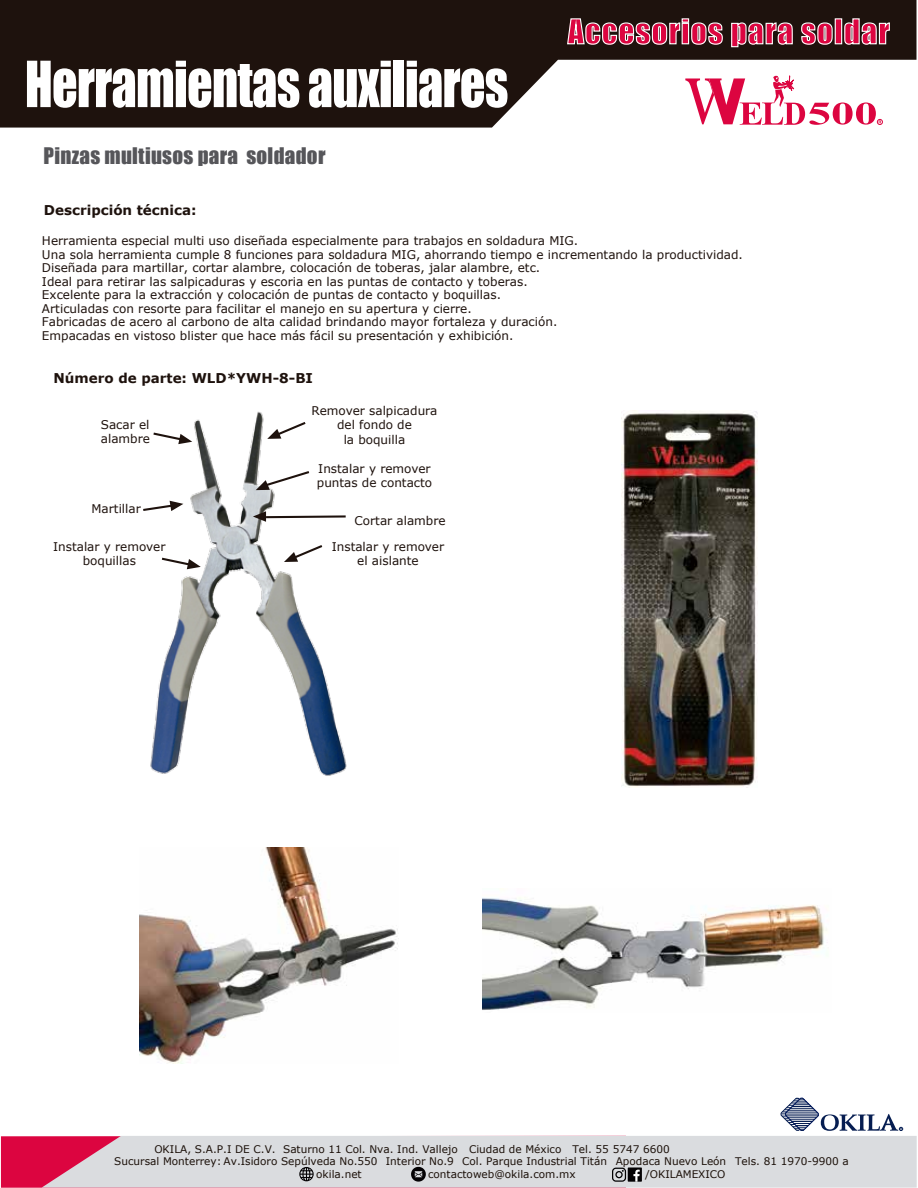
<style>
.page{position:relative;width:918px;height:1188px;background:#fff}
.page>*{position:absolute;margin:0;border:0;box-sizing:border-box;transform-origin:0 0}
.t1{font:58.65px "Impact";letter-spacing:-.015em;color:#fff;scale:.85 1}
.t2{font:31.5px "Impact";letter-spacing:.035em;color:#dc0540}
.t3{font:21px "Impact";letter-spacing:.015em;color:#56565a}
.t4{font:700 13.5px "Verdana";color:#1e120d}
.t5{font:12px/13.5px "Verdana";color:#1e120d}
.t6{font:10.5px/12px "Verdana";color:#1c110a}
</style>
<div class="page">
<svg style="left:780px;top:1097px;width:123px;height:34px"></svg>
<svg style="left:0;top:0;width:916px;height:128px;fill:#1e120d"></svg>
<svg style="left:566px;top:14px;width:158px;height:31px;background:#4c433f"></svg>
<svg style="left:731px;top:22px;width:62px;height:26px;background:#59504c"></svg>
<svg style="left:800px;top:22px;width:33px;height:23px"></svg>
<div style="left:835px;top:18px;width:7px;height:26px;border:1px solid #fff"></div>
<svg style="left:844px;top:18px;width:46px;height:27px"></svg>
<svg style="left:685px;top:70px;width:198px;height:55px"></svg>
<img style="left:150px;top:411px;width:197px;height:365px">
<img style="left:140px;top:848px;width:258px;height:216px">
<img style="left:483px;top:897px;width:345px;height:113px">
<img style="left:622px;top:411px;width:136px;height:376px">
<svg style="left:151px;top:431px;width:41px;height:13px"></svg>
<svg style="left:160px;top:556px;width:41px;height:13px"></svg>
<svg style="left:143px;top:501px;width:40px;height:11px"></svg>
<svg style="left:267px;top:420px;width:41px;height:19px"></svg>
<svg style="left:284px;top:543px;width:41px;height:19px"></svg>
<svg style="left:253px;top:511px;width:94px;height:11px"></svg>
<svg style="left:256px;top:469px;width:56px;height:21px"></svg>
<div style="left:626px;top:1136px;width:291px;height:52px;background:#dadcdf"></div>
<div style="left:628px;top:1168px;width:14px;height:14px;background:#040204"></div>
<svg style="left:633px;top:1170px;width:7px;height:12px"></svg>
<svg style="left:1px;top:1136px;width:625px;height:52px;background:#d8bdc7"></svg>
<h1 class="t1" style="left:25px;top:39px;width:570px">Herramientas auxiliares</h1>
<h3 class="t3" style="left:44px;top:139px;width:283px">Pinzas multiusos para soldador</h3>
<p class="t4" style="left:44px;top:202px;width:154px">Descripción técnica:</p>
<h2 class="t2" style="left:568px;top:7px;width:323px">Accesorios para soldar</h2>
<p class="t5" style="left:42px;top:234px;width:703px">Herramienta especial multi uso diseñada especialmente para trabajos en soldadura MIG.<br>Una sola herramienta cumple 8 funciones para soldadura MIG, ahorrando tiempo e incrementando la productividad.<br>Diseñada para martillar, cortar alambre, colocación de toberas, jalar alambre, etc.<br>Ideal para retirar las salpicaduras y escoria en las puntas de contacto y toberas.<br>Excelente para la extracción y colocación de puntas de contacto y boquillas.<br>Articuladas con resorte para facilitar el manejo en su apertura y cierre.<br>Fabricadas de acero al carbono de alta calidad brindando mayor fortaleza y duración.<br>Empacadas en vistoso blister que hace más fácil su presentación y exhibición.</p>
<p class="t4" style="left:53px;top:369px;width:261px">Número de parte: WLD*YWH-8-BI</p>
<p class="t5" style="left:101px;top:418px;width:51px;line-height:14.4px">Sacar el alambre</p>
<p class="t5" style="left:92px;top:502px;width:51px">Martillar</p>
<p class="t5" style="left:53px;top:540px;width:114px;line-height:14.4px;text-align:center">Instalar y remover boquillas</p>
<p class="t5" style="left:312px;top:403px;width:127px;line-height:14.4px;text-align:center">Remover salpicadura del fondo de<br>la boquilla</p>
<p class="t5" style="left:317px;top:462px;width:117px;line-height:14.4px">Instalar y remover puntas de contacto</p>
<p class="t5" style="left:355px;top:514px;width:93px">Cortar alambre</p>
<p class="t5" style="left:332px;top:540px;width:114px;line-height:14.4px;text-align:center">Instalar y remover el aislante</p>
<p class="t6" style="left:114px;top:1143px;width:736px;text-indent:40px">OKILA, S.A.P.I DE C.V. Saturno 11 Col. Nva. Ind. Vallejo Ciudad de México Tel. 55 5747 6600<br>Sucursal Monterrey: Av.Isidoro Sepúlveda No.550 Interior No.9 Col. Parque Industrial Titán Apodaca Nuevo León Tels. 81 1970-9900 a</p>
<p class="t6" style="left:316px;top:1169px;width:47px">okila.net</p>
<p class="t6" style="left:428px;top:1169px;width:149px">contactoweb@okila.com.mx</p>
<p class="t6" style="left:645px;top:1169px;width:82px">/OKILAMEXICO</p>
</div>
